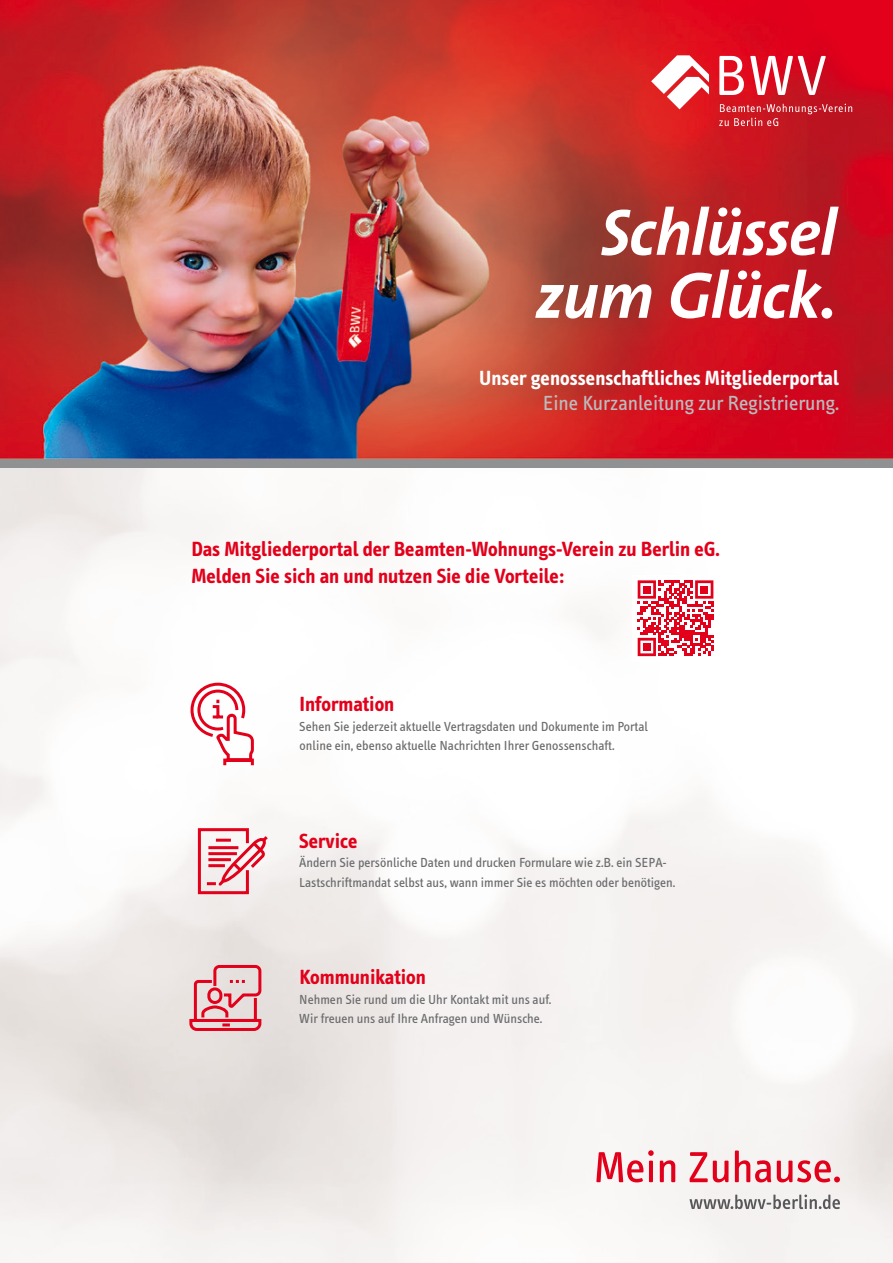
<style>
.page{position:relative;width:893px;height:1263px;background:#fff}
.page>*{position:absolute;margin:0;border:0;box-sizing:border-box;transform-origin:0 0}
.t1{font:italic 700 66px "The Sans";letter-spacing:-.02em;color:#fff}
.Fließtext_rot{font:700 21px "Info Text";color:#e2001a}
.t2{font:700 21px "Info Text";color:#fff}
.t3{font:21px "Info Text";color:#babbbd}
.Fließtext_rot-2{font:13.5px/19.5px "Info Text";color:#6c6c6e}
</style>
<div class="page">
<img style="left:0;top:0;width:893px;height:1263px">
<div style="left:0;top:459px;width:893px;height:8px;background:#909193"></div>
<svg style="left:651px;top:55px;width:58px;height:54px"></svg>
<svg style="left:719px;top:56px;width:25px;height:39px"></svg>
<svg style="left:750px;top:56px;width:76px;height:39px"></svg>
<svg style="left:719px;top:104px;width:133px;height:22px;background:#cb343e"></svg>
<svg style="left:189px;top:681px;width:66px;height:87px"></svg>
<svg style="left:188px;top:963px;width:75px;height:69px;background:#e5a4a9"></svg>
<svg style="left:196px;top:827px;width:75px;height:69px"></svg>
<div style="left:632px;top:575px;width:87px;height:86px;background:#fff"></div>
<svg style="left:638px;top:580px;width:75px;height:76px"></svg>
<div style="left:643px;top:586px;width:8px;height:7px;background:#e2001a"></div>
<div style="left:700px;top:586px;width:8px;height:7px;background:#e2001a"></div>
<div style="left:643px;top:643px;width:8px;height:8px;background:#e2001a"></div>
<svg style="left:596px;top:1150px;width:58px;height:32px"></svg>
<svg style="left:660px;top:1160px;width:15px;height:22px"></svg>
<svg style="left:690px;top:1152px;width:38px;height:30px"></svg>
<svg style="left:735px;top:1150px;width:36px;height:32px"></svg>
<svg style="left:777px;top:1160px;width:63px;height:22px"></svg>
<svg style="left:689px;top:1194px;width:151px;height:15px"></svg>
<p class="t1" style="left:600px;top:177px;width:238px">Schlüssel</p>
<p class="t1" style="left:535px;top:240px;width:303px">zum Glück.</p>
<p class="t2" style="left:479px;top:366px;width:361px">Unser genossenschaftliches Mitgliederportal</p>
<p class="t3" style="left:543px;top:391px;width:298px">Eine Kurzanleitung zur Registrierung.</p>
<p class="Fließtext_rot" style="left:191px;top:537px;width:530px">Das Mitgliederportal der Beamten-Wohnungs-Verein zu Berlin eG.</p>
<p class="Fließtext_rot" style="left:191px;top:564px;width:374px">Melden Sie sich an und nutzen Sie die Vorteile:</p>
<p class="Fließtext_rot" style="left:299px;top:692px;width:96px">Information</p>
<p class="Fließtext_rot-2" style="left:299px;top:716px;width:350px">Sehen Sie jederzeit aktuelle Vertragsdaten und Dokumente im Portal online ein, ebenso aktuelle Nachrichten Ihrer Genossenschaft.</p>
<p class="Fließtext_rot" style="left:299px;top:829px;width:60px">Service</p>
<p class="Fließtext_rot-2" style="left:299px;top:853px;width:378px">Ändern Sie persönliche Daten und drucken Formulare wie z.B. ein SEPA-<br>Lastschriftmandat selbst aus, wann immer Sie es möchten oder benötigen.</p>
<p class="Fließtext_rot" style="left:299px;top:965px;width:128px">Kommunikation</p>
<p class="Fließtext_rot-2" style="left:299px;top:989px;width:254px">Nehmen Sie rund um die Uhr Kontakt mit uns auf.</p>
<p class="Fließtext_rot-2" style="left:299px;top:1009px;width:245px">Wir freuen uns auf Ihre Anfragen und Wünsche.</p>
</div>
